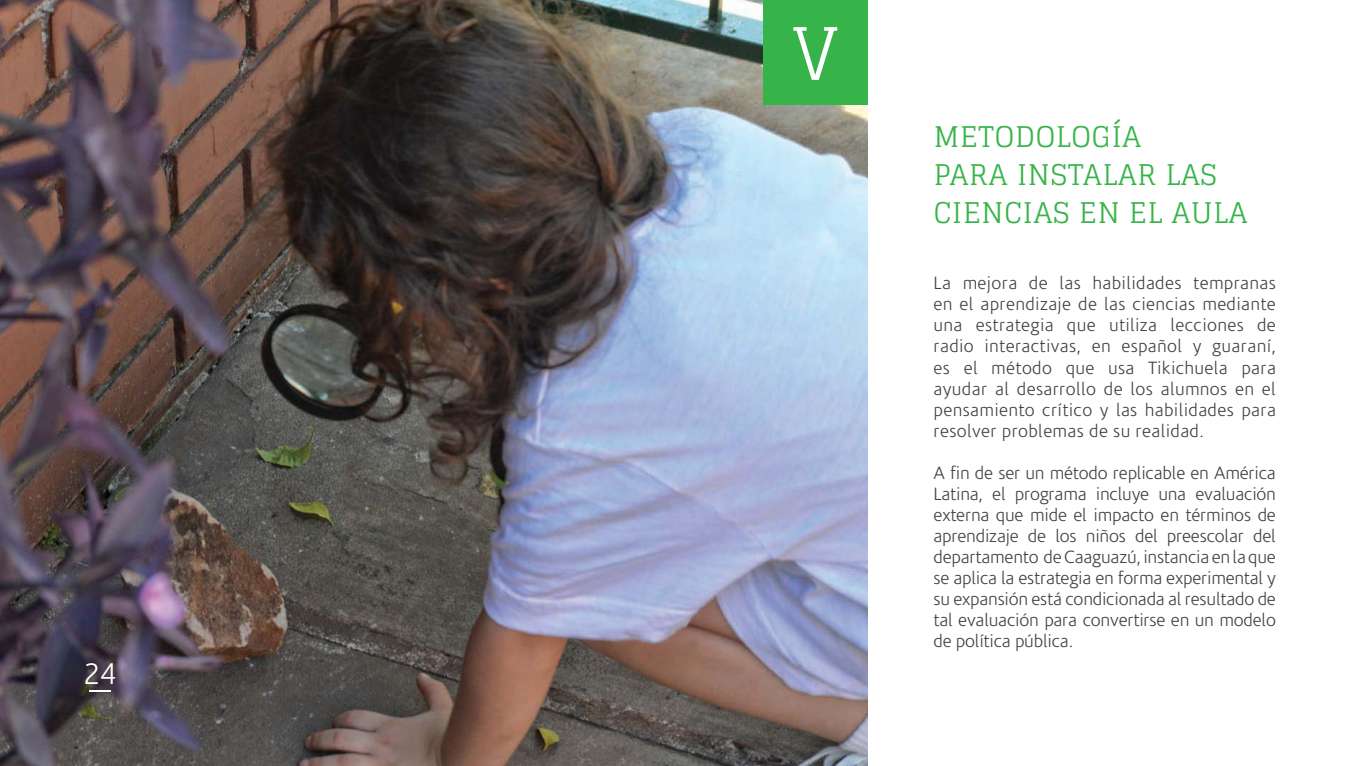
<style>
.page{position:relative;width:1361px;height:766px;background:#fff}
.page>*{position:absolute;margin:0;border:0;box-sizing:border-box;transform-origin:0 0}
.t1{font:72.3px "Glegoo";color:#fff}
.t2{font:300 30px "Corisande";color:#fff}
.t3{font:28.5px/37.7px "Glegoo";letter-spacing:.03em;color:#37b449}
.t4{font:300 18px/21px "Corisande";letter-spacing:.005em;color:#404041;text-align:justify}
</style>
<div class="page">
<img style="left:0;top:0;width:867px;height:765px">
<div style="left:763px;top:0;width:104px;height:104px;background:#37b449"></div>
<hr style="left:89px;top:689px;width:22px;height:2px;background:#fff">
<h2 class="t2" style="left:83px;top:658px;width:35px">24</h2>
<h1 class="t1" style="left:792px;top:9px;width:48px">V</h1>
<h3 class="t3" style="left:933px;top:118px;width:315px">METODOLOGÍA<br>PARA INSTALAR LAS<br>CIENCIAS EN EL AULA</h3>
<p class="t4" style="left:933px;top:273px;width:344px">La mejora de las habilidades tempranas en el aprendizaje de las ciencias mediante una estrategia que utiliza lecciones de radio interactivas, en español y guaraní, es el método que usa Tikichuela para ayudar al desarrollo de los alumnos en el pensamiento crítico y las habilidades para resolver problemas de su realidad.</p>
<p class="t4" style="left:933px;top:462px;width:344px">A fin de ser un método replicable en América Latina, el programa incluye una evaluación externa que mide el impacto en términos de aprendizaje de los niños del preescolar del departamento de Caaguazú, instancia en la que se aplica la estrategia en forma experimental y su expansión está condicionada al resultado de tal evaluación para convertirse en un modelo de política pública.</p>
</div>
